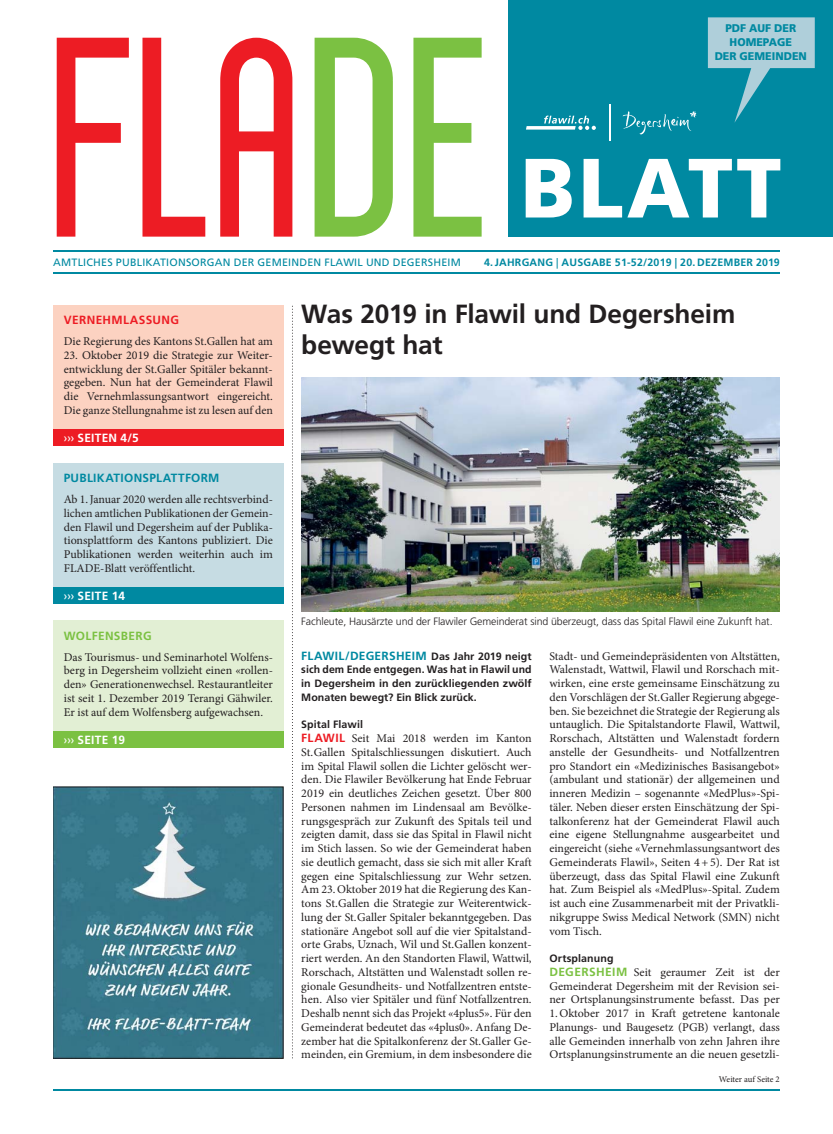
<style>
.page{position:relative;width:833px;height:1134px;background:#fff}
.page>*{position:absolute;margin:0;border:0;box-sizing:border-box;transform-origin:0 0}
.t1{font:284.12px "Sigward";color:#ed1c24;scale:.94 1}
.t2{font:900 84px "Frutiger LT Std";letter-spacing:.04em;color:#fff}
.t3{font:700 26.25px/31.2px "Frutiger LT Std";letter-spacing:-.005em;color:#231f20}
.t4{font:11.88px/13.8px "Minion Pro";color:#231f20;text-align:justify}
.t5{font:700 11.88px "Frutiger LT Std";letter-spacing:.025em;color:#0089a1}
.t6{font:700 11.88px "Frutiger LT Std";letter-spacing:.02em;color:#fff}
.t7{font:700 11.88px "Frutiger LT Std";letter-spacing:.03em;color:#ed1c24}
.t8{font:700 11.88px "Frutiger LT Std";letter-spacing:.03em;color:#7bc142}
.t9{font:900 11.12px/13.9px "Frutiger LT Std";color:#0089a1;text-align:center;scale:.96 1}
.t10{font:700 10.62px/13.8px "Frutiger LT Std";letter-spacing:.005em;color:#231f20;text-align:justify}
.t11{font:300 10.62px "Frutiger LT Std";letter-spacing:-.01em;color:#231f20}
.t12{font:10.62px "Frutiger LT Std";letter-spacing:.02em;color:#0089a1}
.t13{font:700 10.62px "Frutiger LT Std";letter-spacing:.02em;color:#0089a1}
.t14{font:8.75px "Minion Pro";letter-spacing:-.005em;color:#231f20}
.s1{color:#7bc142}
.s2{font-weight:400}
.s3{font-size:10.62px;color:#231f20}
.s4{font-family:"Frutiger LT Std";font-weight:700;color:#ed1c24}
.s5{font-family:"Frutiger LT Std";font-weight:700;color:#7bc142}
</style>
<div class="page">
<div style="left:53px;top:463px;width:230px;height:140px;background:#c6dce3"></div>
<div style="left:53px;top:587px;width:230px;height:17px;background:#0089a1"></div>
<div style="left:53px;top:305px;width:230px;height:140px;background:#fcd2c1"></div>
<div style="left:53px;top:429px;width:230px;height:17px;background:#ed1c24"></div>
<div style="left:53px;top:620px;width:230px;height:127px;background:#e2efd4"></div>
<div style="left:53px;top:731px;width:230px;height:16px;background:#7bc142"></div>
<svg style="left:292px;top:306px;width:1px;height:752px"></svg>
<img style="left:301px;top:378px;width:479px;height:233px">
<div style="left:508px;top:0;width:325px;height:237px;background:#0089a1"></div>
<svg style="left:526px;top:116px;width:70px;height:14px"></svg>
<svg style="left:622px;top:111px;width:75px;height:24px"></svg>
<hr style="left:609px;top:105px;width:2px;height:36px;background:#fff">
<hr style="left:53px;top:1089px;width:727px;height:1px;background:#0089a1">
<svg style="left:708px;top:17px;width:106px;height:106px"></svg>
<hr style="left:53px;top:251px;width:727px;height:1px;background:#0089a1">
<hr style="left:53px;top:272px;width:727px;height:1px;background:#0089a1">
<img style="left:53px;top:787px;width:230px;height:271px">
<h1 class="t1" style="left:57px;top:-28px;width:472px">FlA<span class="s1">DE</span></h1>
<p class="t9" style="left:714px;top:22px;width:98px">PDF AUF DER<br>HOMEPAGE<br>DER GEMEINDEN</p>
<h2 class="t2" style="left:521px;top:148px;width:262px">BLATT</h2>
<p class="t12" style="left:53px;top:257px;width:409px">AMTLICHES PUBLIKATIONSORGAN DER GEMEINDEN FLAWIL UND DEGERSHEIM</p>
<p class="t13" style="left:484px;top:257px;width:297px">4. JAHRGANG <span class="s2">|</span> AUSGABE 51-52/2019 | 20. DEZEMBER 2019</p>
<p class="t7" style="left:64px;top:314px;width:117px">VERNEHMLASSUNG</p>
<p class="t4" style="left:64px;top:336px;width:210px">Die Regierung des Kantons St.Gallen hat am</p>
<p class="t4" style="left:64px;top:349px;width:211px">23. Oktober 2019 die Strategie zur Weiter&shy;entwicklung der St.Galler Spitäler bekannt&shy;gegeben. Nun hat der Gemeinderat Flawil die Vernehmlassungsantwort eingereicht.<br>Die ganze Stellungnahme ist zu lesen auf den</p>
<p class="t6" style="left:64px;top:432px;width:77px"><span class="s2">›››</span> SEITEN 4/5</p>
<p class="t5" style="left:64px;top:472px;width:157px">PUBLIKATIONSPLATTFORM</p>
<p class="t4" style="left:64px;top:494px;width:211px">Ab 1. Januar 2020 werden alle rechtsverbind&shy;lichen amtlichen Publikationen der Gemein&shy;den Flawil und Degersheim auf der Publika&shy;tionsplattform des Kantons publiziert. Die Publikationen werden weiterhin auch im FLADE-Blatt veröffentlicht.</p>
<p class="t6" style="left:64px;top:590px;width:63px"><span class="s2">›››</span> SEITE 14</p>
<p class="t8" style="left:64px;top:630px;width:89px">WOLFENSBERG</p>
<p class="t4" style="left:64px;top:651px;width:211px">Das Tourismus- und Seminarhotel Wolfens&shy;berg in Degersheim vollzieht einen «rollen&shy;den» Generationenwechsel. Restaurantleiter ist seit 1. Dezember 2019 Terangi Gähwiler.<br>Er ist auf dem Wolfensberg aufgewachsen.</p>
<p class="t6" style="left:64px;top:734px;width:63px"><span class="s2">›››</span> SEITE 19</p>
<h3 class="t3" style="left:301px;top:299px;width:435px">Was 2019 in Flawil und Degersheim bewegt hat</h3>
<p class="t11" style="left:301px;top:616px;width:473px">Fachleute, Hausärzte und der Flawiler Gemeinderat sind überzeugt, dass das Spital Flawil eine Zukunft hat.</p>
<p class="t5" style="left:301px;top:650px;width:232px">FLAWIL/DEGERSHEIM <span class="s3">Das Jahr 2019 neigt</span></p>
<p class="t10" style="left:301px;top:663px;width:232px">sich dem Ende entgegen. Was hat in Flawil und in Degersheim in den zurückliegenden zwölf Monaten bewegt? Ein Blick zurück.</p>
<p class="t10" style="left:301px;top:718px;width:63px">Spital Flawil</p>
<p class="t4" style="left:301px;top:732px;width:232px"><span class="s4">FLAWIL</span> Seit Mai 2018 werden im Kanton St. Gallen Spitalschliessungen diskutiert. Auch im Spital Flawil sollen die Lichter gelöscht wer&shy;den. Die Flawiler Bevölkerung hat Ende Februar 2019 ein deutliches Zeichen gesetzt. Über 800<br>Personen nahmen im Lindensaal am Bevölke&shy;rungsgespräch zur Zukunft des Spitals teil und zeigten damit, dass sie das Spital in Flawil nicht im Stich lassen. So wie der Gemeinderat haben sie deutlich gemacht, dass sie sich mit aller Kraft gegen eine Spitalschliessung zur Wehr setzen.<br>Am 23. Oktober 2019 hat die Regierung des Kan&shy;tons St. Gallen die Strategie zur Weiterentwick&shy;lung der St. Galler Spitaler bekanntgegeben. Das stationäre Angebot soll auf die vier Spitalstand&shy;orte Grabs, Uznach, Wil und St. Gallen konzent&shy;riert werden. An den Standorten Flawil, Wattwil, Rorschach, Altstätten und Walenstadt sollen re&shy;gionale Gesundheits- und Notfallzentren entste&shy;hen. Also vier Spitäler und fünf Notfallzentren.<br>Deshalb nennt sich das Projekt «4plus5». Für den Gemeinderat bedeutet das «4plus0». Anfang De&shy;zember hat die Spitalkonferenz der St. Galler Ge&shy;meinden, ein Gremium, in dem insbesondere die</p>
<p class="t4" style="left:549px;top:650px;width:232px">Stadt- und Gemeindepräsidenten von Altstätten, Walenstadt, Wattwil, Flawil und Rorschach mit&shy;wirken, eine erste gemeinsame Einschätzung zu den Vorschlägen der St. Galler Regierung abgege&shy;ben. Sie bezeichnet die Strategie der Regierung als untauglich. Die Spitalstandorte Flawil, Wattwil, Rorschach, Altstätten und Walenstadt fordern anstelle der Gesundheits- und Notfallzentren pro Standort ein «Medizinisches Basisangebot» (ambulant und stationär) der allgemeinen und inneren Medizin – sogenannte «MedPlus»-Spi&shy;täler. Neben dieser ersten Einschätzung der Spi&shy;talkonferenz hat der Gemeinderat Flawil auch eine eigene Stellungnahme ausgearbeitet und eingereicht (siehe «Vernehmlassungsantwort des Gemeinderats Flawil», Seiten 4 + 5). Der Rat ist überzeugt, dass das Spital Flawil eine Zukunft hat. Zum Beispiel als «MedPlus»-Spital. Zudem ist auch eine Zusammenarbeit mit der Privatkli&shy;nikgruppe Swiss Medical Network (SMN) nicht vom Tisch.</p>
<p class="t10" style="left:549px;top:952px;width:66px">Ortsplanung</p>
<p class="t4" style="left:549px;top:966px;width:232px"><span class="s5">DEGERSHEIM</span> Seit geraumer Zeit ist der Gemeinderat Degersheim mit der Revision sei&shy;ner Ortsplanungsinstrumente befasst. Das per</p>
<p class="t4" style="left:549px;top:1007px;width:232px">1. Oktober 2017 in Kraft getretene kantonale Planungs- und Baugesetz (PGB) verlangt, dass alle Gemeinden innerhalb von zehn Jahren ihre Ortsplanungsinstrumente an die neuen gesetzli-</p>
<p class="t14" style="left:719px;top:1076px;width:62px">Weiter auf Seite 2</p>
</div>
